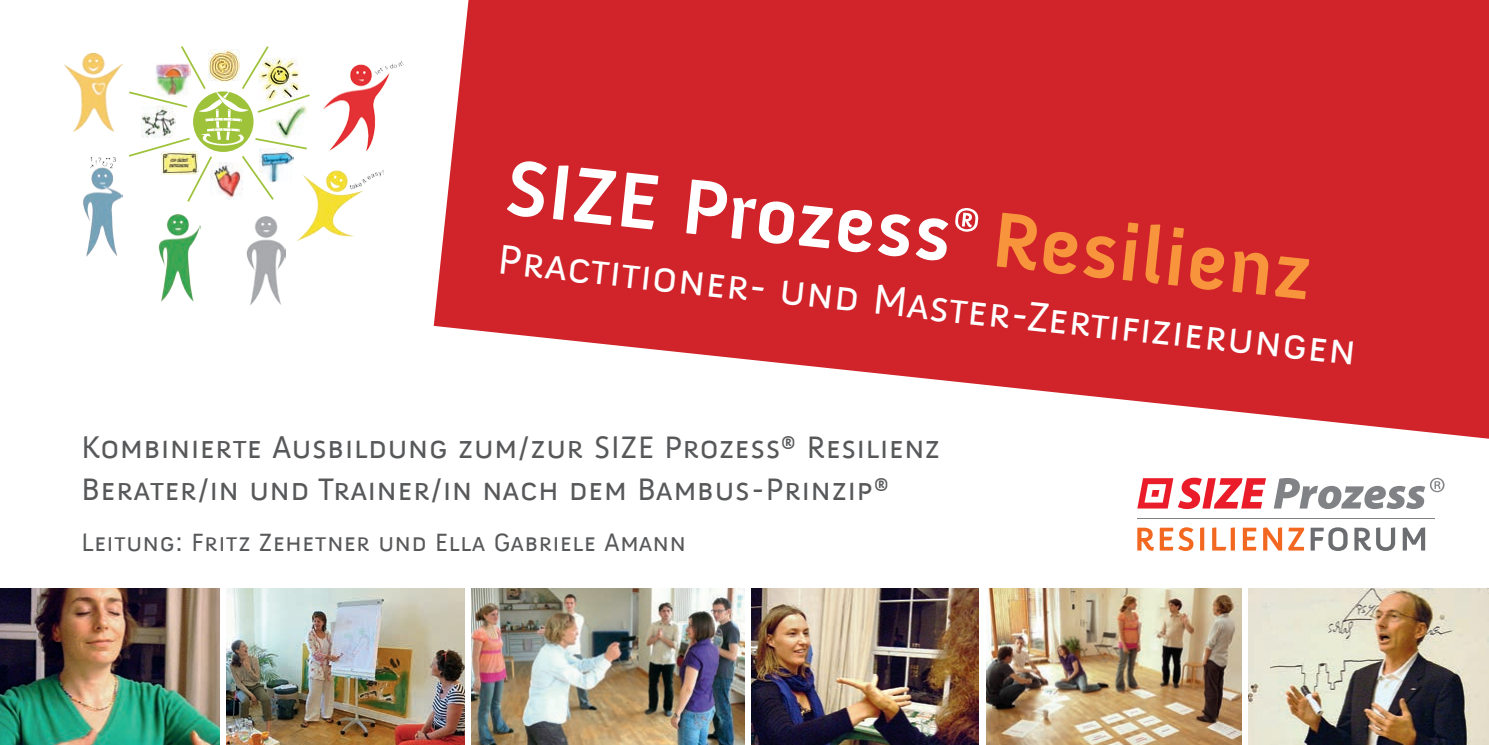
<style>
.page{position:relative;width:1489px;height:745px;background:#fff}
.page>*{position:absolute;margin:0;border:0;box-sizing:border-box;transform-origin:0 0}
.t1{font:700 80px "Anivers";color:#fff}
.t2{font:42.5px "Anivers SC";color:#fff}
.t3{font:32px/41.2px "Anivers SC";letter-spacing:.025em;color:#57585a}
.t4{font:25.5px "Anivers SC";letter-spacing:.025em;color:#57585a}
.s1{color:#f7943c}
</style>
<div class="page">
<svg style="left:434px;top:0;width:1054px;height:438px;background:#d74147"></svg>
<img style="left:986px;top:588px;width:255px;height:156px">
<img style="left:471px;top:588px;width:273px;height:156px">
<img style="left:0;top:588px;width:220px;height:156px">
<img style="left:227px;top:588px;width:237px;height:156px">
<img style="left:1248px;top:588px;width:240px;height:156px">
<img style="left:751px;top:588px;width:227px;height:156px">
<svg style="left:1137px;top:527px;width:16px;height:23px"></svg>
<svg style="left:1159px;top:527px;width:34px;height:23px"></svg>
<svg style="left:1200px;top:527px;width:4px;height:23px"></svg>
<svg style="left:1212px;top:527px;width:22px;height:23px"></svg>
<svg style="left:1242px;top:527px;width:14px;height:23px"></svg>
<svg style="left:1263px;top:527px;width:18px;height:23px"></svg>
<svg style="left:1288px;top:527px;width:15px;height:23px"></svg>
<svg style="left:1310px;top:527px;width:37px;height:23px"></svg>
<svg style="left:1354px;top:527px;width:40px;height:23px"></svg>
<svg style="left:1402px;top:527px;width:22px;height:23px"></svg>
<hr style="left:1137px;top:517px;width:297px;height:1px;background:#808285">
<svg style="left:1274px;top:477px;width:170px;height:31px"></svg>
<svg style="left:1137px;top:477px;width:128px;height:31px"></svg>
<img style="left:83px;top:157px;width:40px;height:100px">
<img style="left:64px;top:52px;width:58px;height:79px">
<img style="left:296px;top:170px;width:88px;height:71px">
<img style="left:246px;top:216px;width:39px;height:89px">
<img style="left:159px;top:214px;width:42px;height:87px">
<img style="left:324px;top:61px;width:80px;height:90px">
<img style="left:129px;top:46px;width:183px;height:158px">
<h1 class="t1" style="left:510px;top:144px;width:811px;rotate:6deg">SIZE Prozess<sup>®</sup> <span class="s1">Resilienz</span></h1>
<h2 class="t2" style="left:500px;top:237px;width:863px;rotate:6deg">Practitioner- und Master-Zertifizierungen</h2>
<p class="t3" style="left:81px;top:427px;width:859px">Kombinierte Ausbildung zum/zur SIZE Prozess® Resilienz<br>Berater/in und Trainer/in nach dem Bambus-Prinzip®</p>
<p class="t4" style="left:81px;top:528px;width:605px">Leitung: Fritz Zehetner und Ella Gabriele Amann</p>
</div>
